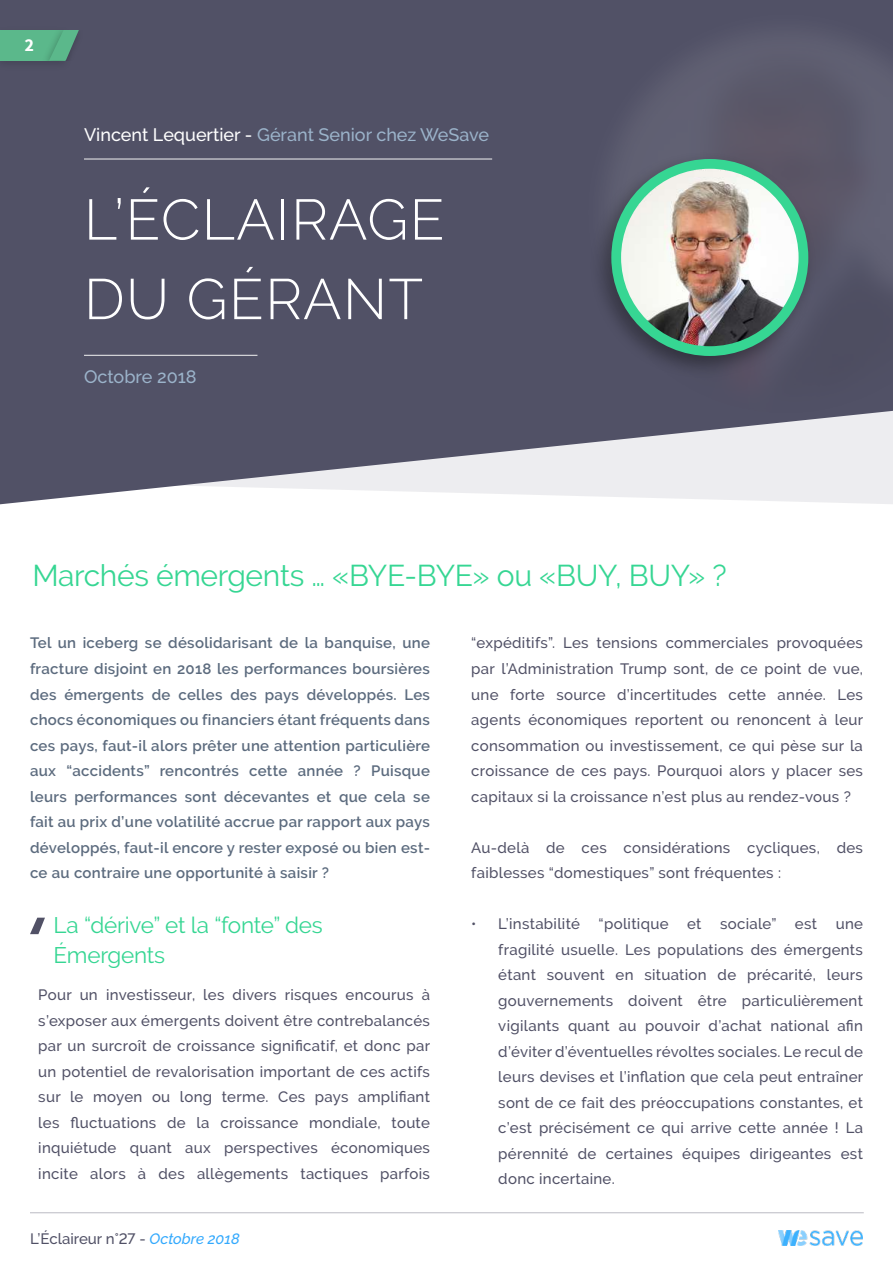
<style>
.page{position:relative;width:893px;height:1263px;background:#fff}
.page>*{position:absolute;margin:0;border:0;box-sizing:border-box;transform-origin:0 0}
.t1{font:300 57px/79.5px "Raleway";letter-spacing:.025em;color:#fff}
.t2{font:30px "Raleway";letter-spacing:-.01em;color:#36d693}
.t3{font:22.5px/30px "Raleway";letter-spacing:-.01em;color:#36d693}
.t4{font:700 18.3px "Source Sans Pro";color:#fff}
.t5{font:500 18px "Raleway";color:#9bb3ca}
.t6{font:500 15px/25.5px "Raleway";letter-spacing:.02em;color:#515166;text-align:justify}
.t7{font:600 15px/25.5px "Raleway";letter-spacing:.02em;color:#5c6b7e;text-align:justify}
.t8{font:500 15px "Raleway";color:#515166}
.s1{color:#fff}
.s2{font-style:italic;color:#33a9fd}
.s3{font-weight:400}
</style>
<div class="page">
<hr style="left:30px;top:1212px;width:834px;height:1px;background:#515166">
<img style="left:778px;top:1230px;width:85px;height:15px">
<svg style="left:0;top:0;width:893px;height:504px;background:#636275"></svg>
<hr style="left:84px;top:159px;width:408px;height:1px;background:#f2f2f2">
<hr style="left:84px;top:355px;width:173px;height:1px;background:#f2f2f2">
<div style="left:0;top:26px;width:73px;height:46px;background:#4f4f63"></div>
<div style="left:0;top:30px;width:65px;height:31px;background:#5bb88b"></div>
<div style="left:40px;top:30px;width:43px;height:31px;background:#000;opacity:.26"></div>
<svg style="left:49px;top:30px;width:30px;height:31px"></svg>
<div style="left:590px;top:151px;width:228px;height:228px;background:#000;opacity:.35"></div>
<div style="left:611px;top:159px;width:197px;height:197px;background:#36d693;border-radius:50%"></div>
<img style="left:621px;top:169px;width:178px;height:177px;border-radius:89px">
<svg style="left:30px;top:918px;width:15px;height:16px"></svg>
<p class="t4" style="left:25px;top:33px;width:11px">2</p>
<p class="t5" style="left:84px;top:125px;width:407px"><span class="s1">Vincent Lequertier -</span> Gérant Senior chez WeSave</p>
<h1 class="t1" style="left:84px;top:180px;width:362px">L’ÉCLAIRAGE<br>DU GÉRANT</h1>
<p class="t5" style="left:84px;top:367px;width:114px">Octobre 2018</p>
<h2 class="t2" style="left:32px;top:558px;width:696px">Marchés émergents … «BYE-BYE» ou «BUY, BUY» ?</h2>
<p class="t7" style="left:30px;top:630px;width:401px">Tel un iceberg se désolidarisant de la banquise, une fracture disjoint en 2018 les performances boursières des émergents de celles des pays développés. Les chocs économiques ou financiers étant fréquents dans ces pays, faut-il alors prêter une attention particulière aux “accidents” rencontrés cette année ? Puisque leurs performances sont décevantes et que cela se fait au prix d’une volatilité accrue par rapport aux pays développés, faut-il encore y rester exposé ou bien est&shy;ce au contraire une opportunité à saisir ?</p>
<h3 class="t3" style="left:54px;top:910px;width:271px">La “dérive” et la “fonte” des<br>Émergents</h3>
<p class="t6" style="left:38px;top:982px;width:393px">Pour un investisseur, les divers risques encourus à s’exposer aux émergents doivent être contrebalancés par un surcroît de croissance significatif, et donc par un potentiel de revalorisation important de ces actifs sur le moyen ou long terme. Ces pays amplifiant les fluctuations de la croissance mondiale, toute inquiétude quant aux perspectives économiques incite alors à des allègements tactiques parfois</p>
<p class="t8" style="left:30px;top:1230px;width:211px">L’Éclaireur n°27 - <span class="s2">Octobre 2018</span></p>
<p class="t6" style="left:471px;top:630px;width:393px">“expéditifs”. Les tensions commerciales provoquées par l’Administration Trump sont, de ce point de vue, une forte source d’incertitudes cette année. Les agents économiques reportent ou renoncent à leur consommation ou investissement, ce qui pèse sur la croissance de ces pays. Pourquoi alors y placer ses capitaux si la croissance n’est plus au rendez-vous ?</p>
<p class="t6" style="left:471px;top:834px;width:393px">Au-delà de ces considérations cycliques, des faiblesses “domestiques” sont fréquentes :</p>
<p class="t6" style="left:498px;top:911px;width:366px;text-indent:-27px"><span class="s3">•</span> L’instabilité “politique et sociale” est une fragilité usuelle. Les populations des émergents étant souvent en situation de précarité, leurs gouvernements doivent être particulièrement vigilants quant au pouvoir d’achat national afin d’éviter d’éventuelles révoltes sociales. Le recul de leurs devises et l’inflation que cela peut entraîner sont de ce fait des préoccupations constantes, et c’est précisément ce qui arrive cette année ! La pérennité de certaines équipes dirigeantes est donc incertaine.</p>
</div>
